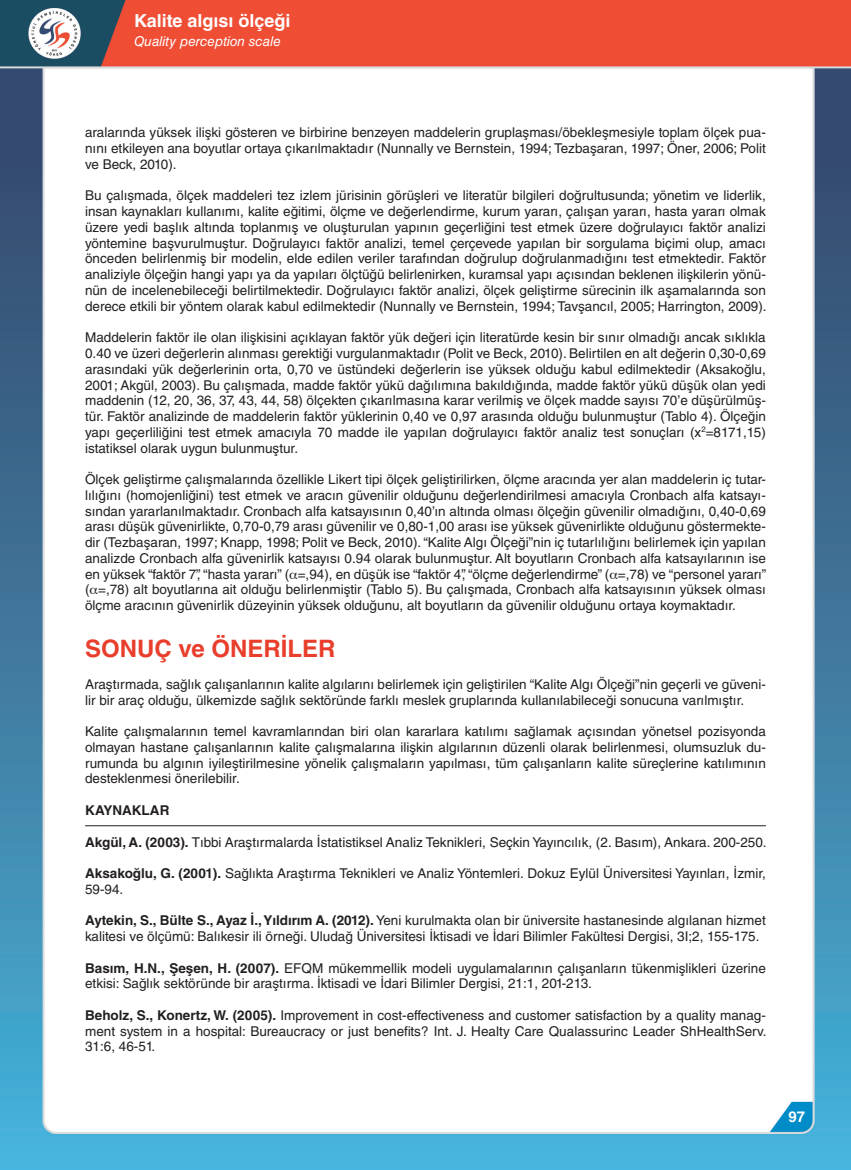
<style>
.page{position:relative;width:851px;height:1170px;background:#fff}
.page>*{position:absolute;margin:0;border:0;box-sizing:border-box;transform-origin:0 0}
.t1{font:700 24px "Helvetica LT Std";color:#e83e2b}
.t2{font:700 18px "Helvetica LT Std";color:#fff}
.t3{font:700 15px "Helvetica LT Std";color:#fff}
.t4{font:13.5px/15.8px "Helvetica LT Std";color:#231f20;text-align:justify}
.t5{font:italic 13.5px "Helvetica LT Std";color:#fff}
.t6{font:700 13.5px "Helvetica LT Std";color:#231f20}
.s1{font-weight:700}
</style>
<div class="page">
<img style="left:0;top:0;width:850px;height:1169px">
<hr style="left:85px;top:825px;width:680px;height:1px;background:#231f20">
<svg style="left:289px;top:572px;width:8px;height:6px"></svg>
<svg style="left:609px;top:572px;width:8px;height:6px"></svg>
<svg style="left:90px;top:588px;width:8px;height:6px"></svg>
<h2 class="t2" style="left:134px;top:9px;width:158px">Kalite algısı ölçeği</h2>
<p class="t5" style="left:134px;top:33px;width:148px">Quality perception scale</p>
<p class="t4" style="left:85px;top:125px;width:682px">aralarında yüksek ilişki gösteren ve birbirine benzeyen maddelerin gruplaşması/öbekleşmesiyle toplam ölçek pua&shy;nını etkileyen ana boyutlar ortaya çıkarılmaktadır (Nunnally ve Bernstein, 1994; Tezbaşaran, 1997; Öner, 2006; Polit ve Beck, 2010).</p>
<p class="t4" style="left:85px;top:188px;width:683px">Bu çalışmada, ölçek maddeleri tez izlem jürisinin görüşleri ve literatür bilgileri doğrultusunda; yönetim ve liderlik, insan kaynakları kullanımı, kalite eğitimi, ölçme ve değerlendirme, kurum yararı, çalışan yararı, hasta yararı olmak üzere yedi başlık altında toplanmış ve oluşturulan yapının geçerliğini test etmek üzere doğrulayıcı faktör analizi yöntemine başvurulmuştur. Doğrulayıcı faktör analizi, temel çerçevede yapılan bir sorgulama biçimi olup, amacı önceden belirlenmiş bir modelin, elde edilen veriler tarafından doğrulup doğrulanmadığını test etmektedir. Faktör analiziyle ölçeğin hangi yapı ya da yapıları ölçtüğü belirlenirken, kuramsal yapı açısından beklenen ilişkilerin yönü&shy;nün de incelenebileceği belirtilmektedir. Doğrulayıcı faktör analizi, ölçek geliştirme sürecinin ilk aşamalarında son derece etkili bir yöntem olarak kabul edilmektedir (Nunnally ve Bernstein, 1994; Tavşancıl, 2005; Harrington, 2009).</p>
<p class="t4" style="left:85px;top:329px;width:682px">Maddelerin faktör ile olan ilişkisini açıklayan faktör yük değeri için literatürde kesin bir sınır olmadığı ancak sıklıkla 0.40 ve üzeri değerlerin alınması gerektiği vurgulanmaktadır (Polit ve Beck, 2010). Belirtilen en alt değerin 0,30-0,69 arasındaki yük değerlerinin orta, 0,70 ve üstündeki değerlerin ise yüksek olduğu kabul edilmektedir (Aksakoğlu, 2001; Akgül, 2003). Bu çalışmada, madde faktör yükü dağılımına bakıldığında, madde faktör yükü düşük olan yedi maddenin (12, 20, 36, 37, 43, 44, 58) ölçekten çıkarılmasına karar verilmiş ve ölçek madde sayısı 70’e düşürülmüş&shy;tür. Faktör analizinde de maddelerin faktör yüklerinin 0,40 ve 0,97 arasında olduğu bulunmuştur (Tablo 4). Ölçeğin yapı geçerliliğini test etmek amacıyla 70 madde ile yapılan doğrulayıcı faktör analiz test sonuçları (x<sup>2</sup>=8171,15) istatiksel olarak uygun bulunmuştur.</p>
<p class="t4" style="left:85px;top:471px;width:682px">Ölçek geliştirme çalışmalarında özellikle Likert tipi ölçek geliştirilirken, ölçme aracında yer alan maddelerin iç tutar&shy;lılığını (homojenliğini) test etmek ve aracın güvenilir olduğunu değerlendirilmesi amacıyla Cronbach alfa katsayı&shy;sından yararlanılmaktadır. Cronbach alfa katsayısının 0,40’ın altında olması ölçeğin güvenilir olmadığını, 0,40-0,69 arası düşük güvenirlikte, 0,70-0,79 arası güvenilir ve 0,80-1,00 arası ise yüksek güvenirlikte olduğunu göstermekte&shy;dir (Tezbaşaran, 1997; Knapp, 1998; Polit ve Beck, 2010). “Kalite Algı Ölçeği”nin iç tutarlılığını belirlemek için yapılan analizde Cronbach alfa güvenirlik katsayısı 0.94 olarak bulunmuştur. Alt boyutların Cronbach alfa katsayılarının ise en yüksek “faktör 7”, “hasta yararı” ( =,94), en düşük ise “faktör 4”, “ölçme değerlendirme” ( =,78) ve “personel yararı” ( =,78) alt boyutlarına ait olduğu belirlenmiştir (Tablo 5). Bu çalışmada, Cronbach alfa katsayısının yüksek olması ölçme aracının güvenirlik düzeyinin yüksek olduğunu, alt boyutların da güvenilir olduğunu ortaya koymaktadır.</p>
<h1 class="t1" style="left:85px;top:634px;width:252px">SONUÇ ve ÖNERİLER</h1>
<p class="t4" style="left:85px;top:676px;width:682px">Araştırmada, sağlık çalışanlarının kalite algılarını belirlemek için geliştirilen “Kalite Algı Ölçeği”nin geçerli ve güveni&shy;lir bir araç olduğu, ülkemizde sağlık sektöründe farklı meslek gruplarında kullanılabileceği sonucuna varılmıştır.</p>
<p class="t4" style="left:85px;top:723px;width:682px">Kalite çalışmalarının temel kavramlarından biri olan kararlara katılımı sağlamak açısından yönetsel pozisyonda olmayan hastane çalışanlarının kalite çalışmalarına ilişkin algılarının düzenli olarak belirlenmesi, olumsuzluk du&shy;rumunda bu algının iyileştirilmesine yönelik çalışmaların yapılması, tüm çalışanların kalite süreçlerine katılımının desteklenmesi önerilebilir.</p>
<p class="t6" style="left:85px;top:802px;width:86px">KAYNAKLAR</p>
<p class="t4" style="left:85px;top:833px;width:683px"><span class="s1">Akgül, A. (2003).</span> Tıbbi Araştırmalarda İstatistiksel Analiz Teknikleri, Seçkin Yayıncılık, (2. Basım), Ankara. 200-250.</p>
<p class="t4" style="left:85px;top:865px;width:682px"><span class="s1">Aksakoğlu, G. (2001).</span> Sağlıkta Araştırma Teknikleri ve Analiz Yöntemleri. Dokuz Eylül Üniversitesi Yayınları, İzmir,<br>59-94.</p>
<p class="t4" style="left:85px;top:912px;width:682px"><span class="s1">Aytekin, S., Bülte S., Ayaz İ., Yıldırım A. (2012).</span> Yeni kurulmakta olan bir üniversite hastanesinde algılanan hizmet kalitesi ve ölçümü: Balıkesir ili örneği. Uludağ Üniversitesi İktisadi ve İdari Bilimler Fakültesi Dergisi, 3I;2, 155-175.</p>
<p class="t4" style="left:85px;top:959px;width:682px"><span class="s1">Basım, H.N., Şeşen, H. (2007).</span> EFQM mükemmellik modeli uygulamalarının çalışanların tükenmişlikleri üzerine etkisi: Sağlık sektöründe bir araştırma. İktisadi ve İdari Bilimler Dergisi, 21:1, 201-213.</p>
<p class="t4" style="left:85px;top:1007px;width:683px"><span class="s1">Beholz, S., Konertz, W. (2005).</span> Improvement in cost-effectiveness and customer satisfaction by a quality manag&shy;ment system in a hospital: Bureaucracy or just benefits? Int. J. Healty Care Qualassurinc Leader ShHealthServ.<br>31:6, 46-51.</p>
<p class="t3" style="left:788px;top:1107px;width:18px">97</p>
</div>
